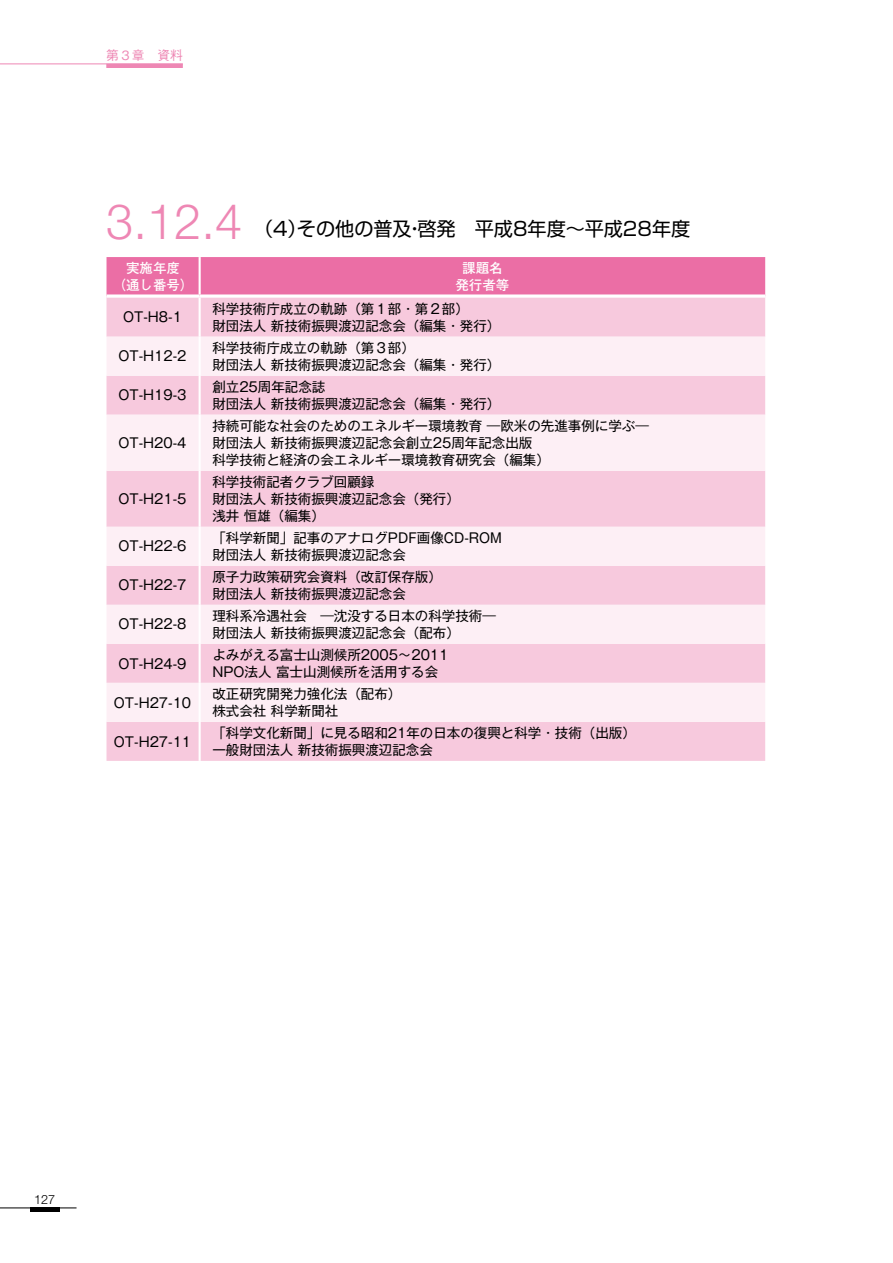
<style>
.page{position:relative;width:893px;height:1263px;background:#fff}
.page>*{position:absolute;margin:0;border:0;box-sizing:border-box;transform-origin:0 0}
.t1{font:300 48.9px "Helvetica Neue";color:#ee87b4}
.t2{font:19.2px "Shin Go Pr 6";color:#000}
.t3{font:13.5px/17px "Gothic MB101 Pr 6";color:#000}
.t4{font:700 13.5px/17px "Futo Go B101 Pr 6";color:#fff;text-align:center}
.t5{font:500 12.75px "Gothic BBB Pr 6";color:#ee87b4}
.t6{font:300 12.75px "Helvetica Neue";color:#000}
</style>
<div class="page">
<hr style="left:0;top:1208px;width:77px;height:1px;background:#000">
<hr style="left:30px;top:1208px;width:30px;height:4px;background:#000">
<hr style="left:0;top:64px;width:183px;height:1px;background:#ee87b4">
<hr style="left:106px;top:64px;width:77px;height:4px;background:#ee87b4">
<div style="left:107px;top:257px;width:658px;height:37px;background:#eb6ea5"></div>
<div style="left:107px;top:298px;width:658px;height:463px;background:#f7c9dd"></div>
<svg style="left:107px;top:337px;width:658px;height:385px;fill:#fdeff5"></svg>
<hr style="left:199px;top:298px;width:2px;height:39px;background:#fff">
<hr style="left:199px;top:337px;width:2px;height:39px;background:#fff">
<hr style="left:199px;top:376px;width:2px;height:39px;background:#fff">
<hr style="left:199px;top:415px;width:2px;height:56px;background:#fff">
<hr style="left:199px;top:471px;width:2px;height:56px;background:#fff">
<hr style="left:199px;top:527px;width:2px;height:39px;background:#fff">
<hr style="left:199px;top:566px;width:2px;height:39px;background:#fff">
<hr style="left:199px;top:605px;width:2px;height:39px;background:#fff">
<hr style="left:199px;top:644px;width:2px;height:39px;background:#fff">
<hr style="left:199px;top:683px;width:2px;height:39px;background:#fff">
<hr style="left:199px;top:722px;width:2px;height:39px;background:#fff">
<hr style="left:199px;top:257px;width:2px;height:37px;background:#fff">
<svg style="left:107px;top:294px;width:93px;height:4px"></svg>
<svg style="left:200px;top:294px;width:565px;height:4px"></svg>
<p class="t5" style="left:106px;top:45px;width:78px">第３章　資料</p>
<h1 class="t1" style="left:106px;top:192px;width:137px">3.12.4</h1>
<h2 class="t2" style="left:254px;top:213px;width:438px">（４）その他の普及・啓発　平成8年度～平成28年度</h2>
<p class="t4" style="left:113px;top:259px;width:83px">実施年度<br>（通し番号）</p>
<p class="t4" style="left:455px;top:259px;width:55px">課題名発行者等</p>
<p class="t3" style="left:123px;top:308px;width:60px">OT-H8-1</p>
<p class="t3" style="left:212px;top:299px;width:289px">科学技術庁成立の軌跡（第１部・第２部）<br>財団法人 新技術振興渡辺記念会（編集・発行）</p>
<p class="t3" style="left:119px;top:347px;width:69px">OT-H12-2</p>
<p class="t3" style="left:212px;top:338px;width:289px">科学技術庁成立の軌跡（第３部）<br>財団法人 新技術振興渡辺記念会（編集・発行）</p>
<p class="t3" style="left:119px;top:386px;width:69px">OT-H19-3</p>
<p class="t3" style="left:212px;top:377px;width:289px">創立25周年記念誌<br>財団法人 新技術振興渡辺記念会（編集・発行）</p>
<p class="t3" style="left:119px;top:433px;width:69px">OT-H20-4</p>
<p class="t3" style="left:212px;top:416px;width:438px">持続可能な社会のためのエネルギー環境教育 ―欧米の先進事例に学ぶ―財団法人 新技術振興渡辺記念会創立25周年記念出版<br>科学技術と経済の会エネルギー環境教育研究会（編集）</p>
<p class="t3" style="left:119px;top:489px;width:69px">OT-H21-5</p>
<p class="t3" style="left:212px;top:472px;width:249px">科学技術記者クラブ回顧録<br>財団法人 新技術振興渡辺記念会（発行）浅井 恒雄（編集）</p>
<p class="t3" style="left:119px;top:537px;width:69px">OT-H22-6</p>
<p class="t3" style="left:212px;top:528px;width:291px">「科学新聞」記事のアナログPDF画像CD-ROM財団法人 新技術振興渡辺記念会</p>
<p class="t3" style="left:119px;top:576px;width:69px">OT-H22-7</p>
<p class="t3" style="left:212px;top:567px;width:231px">原子力政策研究会資料（改訂保存版）財団法人 新技術振興渡辺記念会</p>
<p class="t3" style="left:119px;top:615px;width:69px">OT-H22-8</p>
<p class="t3" style="left:212px;top:606px;width:285px">理科系冷遇社会　―沈没する日本の科学技術―財団法人 新技術振興渡辺記念会（配布）</p>
<p class="t3" style="left:119px;top:654px;width:69px">OT-H24-9</p>
<p class="t3" style="left:212px;top:645px;width:237px">よみがえる富士山測候所2005～2011<br>NPO法人 富士山測候所を活用する会</p>
<p class="t3" style="left:114px;top:693px;width:79px">OT-H27-10</p>
<p class="t3" style="left:212px;top:684px;width:190px">改正研究開発力強化法（配布）株式会社 科学新聞社</p>
<p class="t3" style="left:114px;top:732px;width:79px">OT-H27-11</p>
<p class="t3" style="left:212px;top:723px;width:425px">「科学文化新聞」に見る昭和21年の日本の復興と科学・技術（出版）一般財団法人 新技術振興渡辺記念会</p>
<p class="t6" style="left:34px;top:1191px;width:23px">127</p>
</div>
